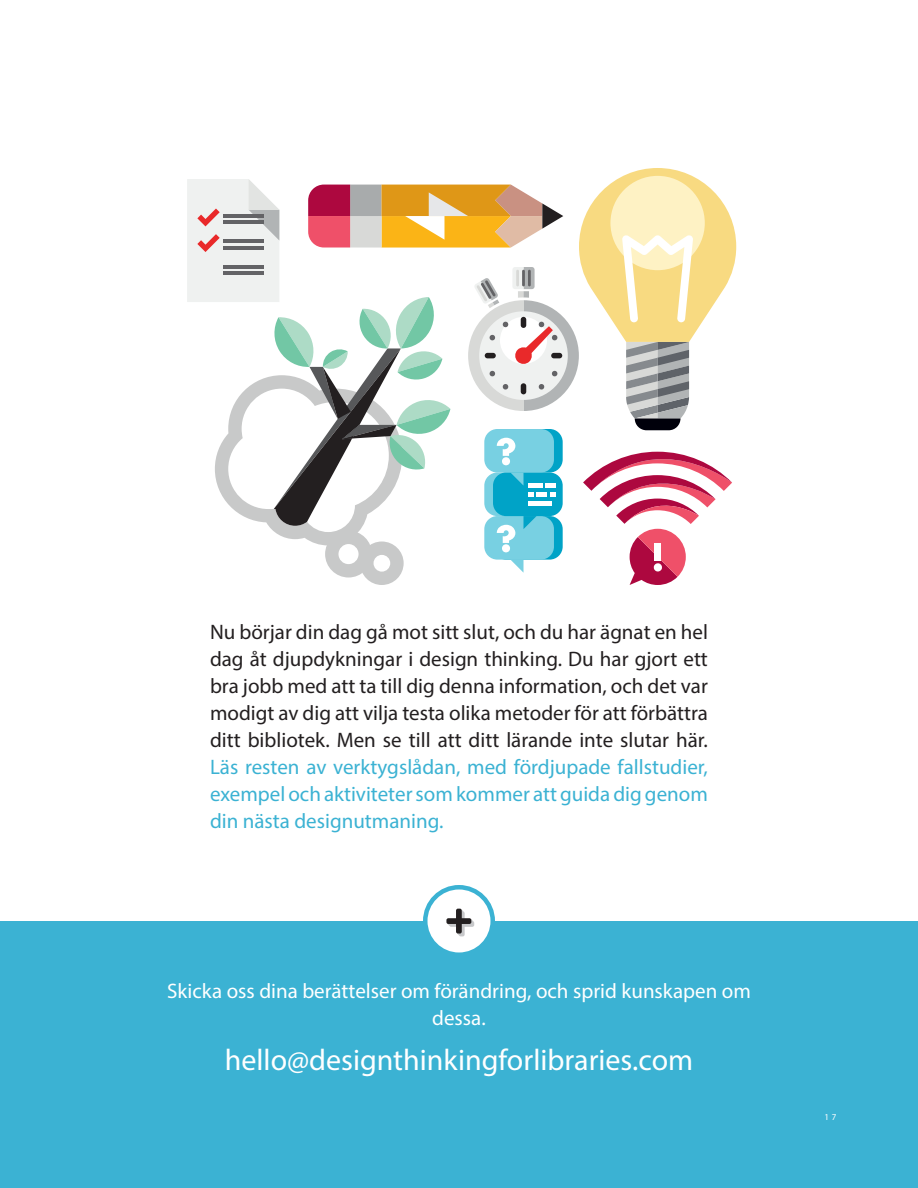
<style>
.page{position:relative;width:918px;height:1188px;background:#fff}
.page>*{position:absolute;margin:0;border:0;box-sizing:border-box;transform-origin:0 0}
.t1{font:30px "Myriad Pro";color:#fff}
.t2{font:21px/27px "Myriad Pro";color:#231f20;text-align:justify}
.t3{font:21px/27px "Myriad Pro";color:#fff;text-align:center}
.t4{font:9px "Myriad Pro";color:#fff}
.s1{color:#3bb2d3}
</style>
<div class="page">
<div style="left:0;top:921px;width:918px;height:267px;background:#3bb2d3"></div>
<svg style="left:425px;top:887px;width:68px;height:68px"></svg>
<div style="left:423px;top:885px;width:72px;height:72px;border:4px solid #3bb2d3;border-radius:50%"></div>
<svg style="left:446px;top:909px;width:28px;height:27px"></svg>
<svg style="left:187px;top:168px;width:549px;height:417px"></svg>
<p class="t2" style="left:210px;top:618px;width:500px">Nu börjar din dag gå mot sitt slut, och du har ägnat en hel dag åt djupdykningar i design thinking. Du har gjort ett bra jobb med att ta till dig denna information, och det var modigt av dig att vilja testa olika metoder för att förbättra ditt bibliotek. Men se till att ditt lärande inte slutar här.<br><span class="s1">Läs resten av verktygslådan, med fördjupade fallstudier, exempel och aktiviteter som kommer att guida dig genom din nästa designutmaning.</span></p>
<p class="t3" style="left:167px;top:977px;width:585px">Skicka oss dina berättelser om förändring, och sprid kunskapen om dessa.</p>
<p class="t1" style="left:225px;top:1041px;width:470px">hello@designthinkingforlibraries.com</p>
<p class="t4" style="left:824px;top:1111px;width:13px">1 7</p>
</div>
